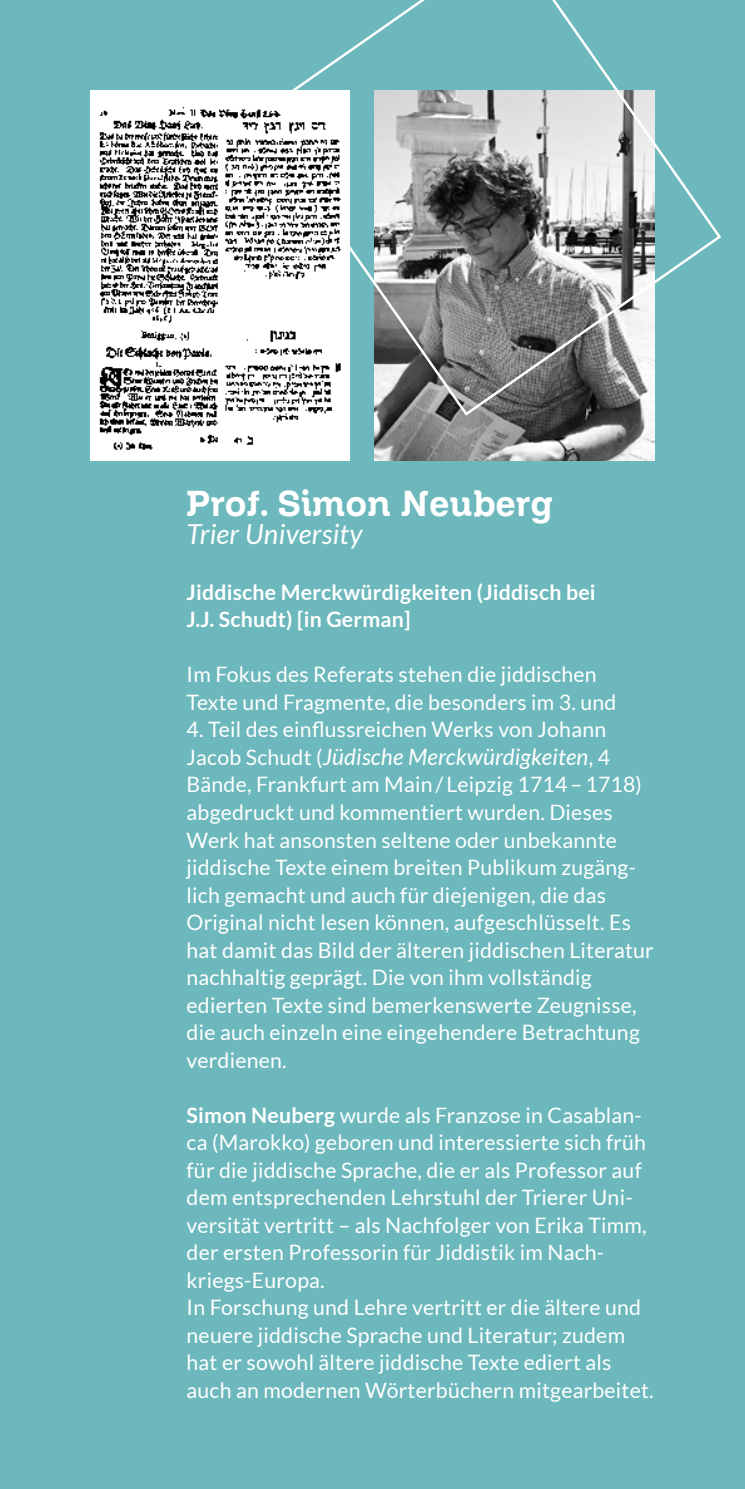
<style>
.page{position:relative;width:745px;height:1489px;background:#fff}
.page>*{position:absolute;margin:0;border:0;box-sizing:border-box;transform-origin:0 0}
.t1{font:35px "Zil Semi Slab";letter-spacing:.03em;color:#fff}
.t2{font:italic 27.5px "Lato";letter-spacing:.01em;color:#fff}
.t3{font:italic 22.5px "Lato";letter-spacing:.01em;color:#fff}
.t4{font:21.25px/27.5px "Lato";letter-spacing:.01em;color:#fff}
.t5{font:700 21.25px/27.5px "Lato";letter-spacing:.01em;color:#fff}
.s1{font-style:normal;font-size:21.25px}
.s2{font-weight:700}
</style>
<div class="page">
<div style="left:0;top:0;width:744px;height:1488px;background:#6cb8bc"></div>
<img style="left:374px;top:417px;width:280px;height:44px">
<svg style="left:292px;top:0;width:429px;height:417px"></svg>
<img style="left:90px;top:90px;width:259px;height:371px">
<h1 class="t1" style="left:186px;top:490px;width:367px">Prof. Simon Neuberg</h1>
<p class="t2" style="left:186px;top:517px;width:177px">Trier University</p>
<p class="t5" style="left:186px;top:578px;width:410px">Jiddische Merckwürdigkeiten (Jiddisch bei<br>J.J. Schudt) [in German]</p>
<p class="t4" style="left:186px;top:660px;width:431px">Im Fokus des Referats stehen die jiddischen<br>Texte und Fragmente, die besonders im 3. und</p>
<p class="t4" style="left:186px;top:715px;width:421px">4. Teil des einflussreichen Werks von Johann</p>
<p class="t3" style="left:186px;top:742px;width:425px"><span class="s1">Jacob Schudt (</span>Jüdische Merckwürdigkeiten<span class="s1">, 4</span></p>
<p class="t4" style="left:186px;top:770px;width:468px">Bände, Frankfurt am Main / Leipzig 1714– 1718) abgedruckt und kommentiert wurden. Dieses Werk hat ansonsten seltene oder unbekannte jiddische Texte einem breiten Publikum zugäng&shy;lich gemacht und auch für diejenigen, die das Original nicht lesen können, aufgeschlüsselt. Es hat damit das Bild der älteren jiddischen Literatur nachhaltig geprägt. Die von ihm vollständig edierten Texte sind bemerkenswerte Zeugnisse, die auch einzeln eine eingehendere Betrachtung verdienen.</p>
<p class="t4" style="left:186px;top:1100px;width:468px"><span class="s2">Simon Neuberg</span> wurde als Franzose in Casablan&shy;ca (Marokko) geboren und interessierte sich früh für die jiddische Sprache, die er als Professor auf dem entsprechenden Lehrstuhl der Trierer Uni&shy;versität vertritt – als Nachfolger von Erika Timm, der ersten Professorin für Jiddistik im Nach&shy;kriegs-Europa.<br>In Forschung und Lehre vertritt er die ältere und neuere jiddische Sprache und Literatur; zudem hat er sowohl ältere jiddische Texte ediert als auch an modernen Wörterbüchern mitgearbeitet.</p>
</div>
